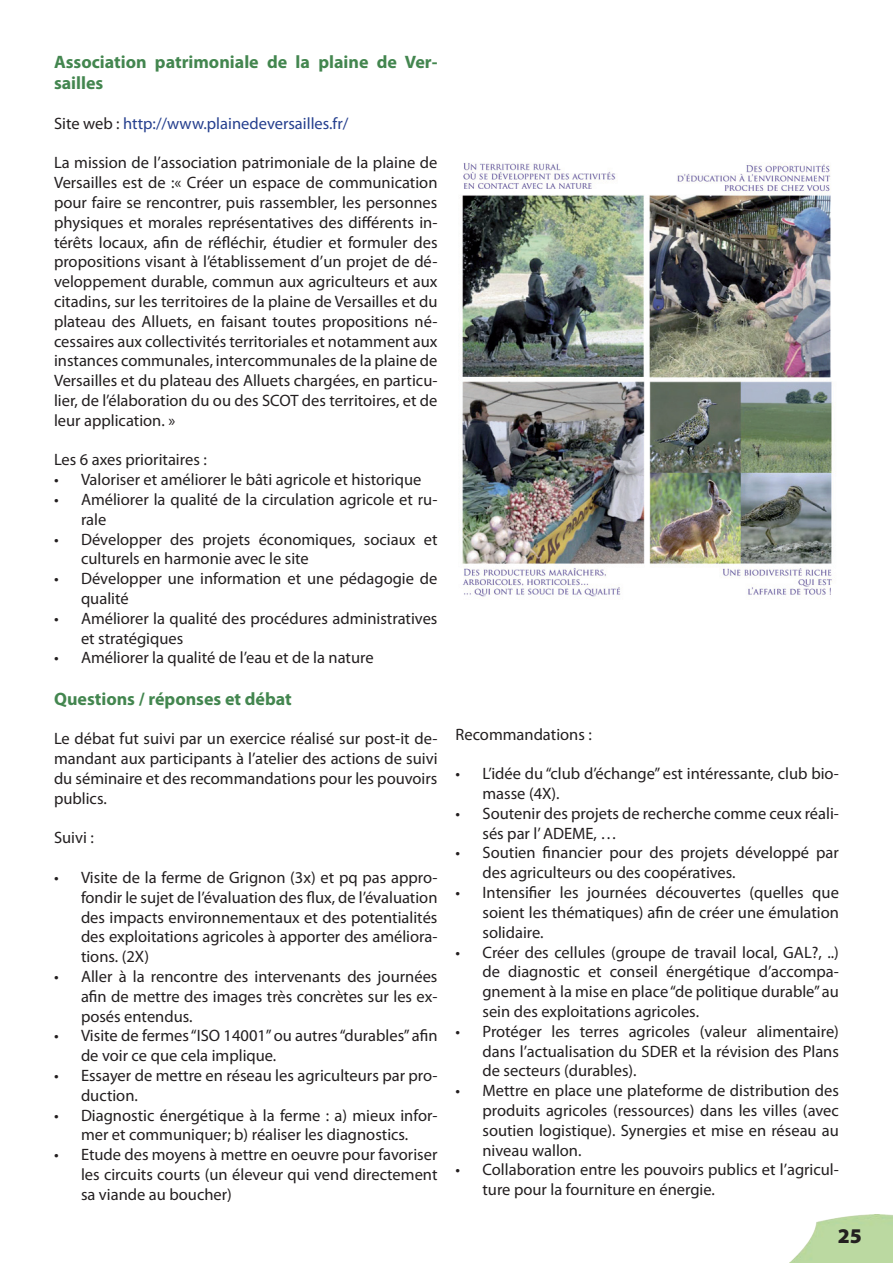
<style>
.page{position:relative;width:893px;height:1263px;background:#fff}
.page>*{position:absolute;margin:0;border:0;box-sizing:border-box;transform-origin:0 0}
.t1{font:900 21px "Myriad Pro";color:#231f20}
.t2{font:700 18px/21.6px "Myriad Pro";color:#43864f}
.t3{font:16.5px/19.8px "Myriad Pro";color:#231f20}
.t4{font:16.5px "Myriad Pro";color:#253f8e}
.s1{color:#231f20}
</style>
<div class="page">
<img style="left:790px;top:1214px;width:103px;height:49px">
<img style="left:462px;top:163px;width:371px;height:434px">
<p class="t2" style="left:54px;top:50px;width:385px">Association patrimoniale de la plaine de Ver&shy;sailles</p>
<p class="t4" style="left:54px;top:113px;width:296px"><span class="s1">Site web :</span> http://www.plainedeversailles.fr/</p>
<p class="t3" style="left:54px;top:153px;width:385px;text-align:justify">La mission de l’association patrimoniale de la plaine de Versailles est de :« Créer un espace de communication pour faire se rencontrer, puis rassembler, les personnes physiques et morales représentatives des différents in&shy;térêts locaux, afin de réfléchir, étudier et formuler des propositions visant à l’établissement d’un projet de dé&shy;veloppement durable, commun aux agriculteurs et aux citadins, sur les territoires de la plaine de Versailles et du plateau des Alluets, en faisant toutes propositions né&shy;cessaires aux collectivités territoriales et notamment aux instances communales, intercommunales de la plaine de Versailles et du plateau des Alluets chargées, en particu&shy;lier, de l’élaboration du ou des SCOT des territoires, et de leur application. »</p>
<p class="t3" style="left:54px;top:450px;width:154px">Les 6 axes prioritaires :</p>
<p class="t3" style="left:54px;top:469px;width:369px">• Valoriser et améliorer le bâti agricole et historique</p>
<p class="t3" style="left:81px;top:489px;width:358px;text-indent:-27px">• Améliorer la qualité de la circulation agricole et ru&shy;rale</p>
<p class="t3" style="left:81px;top:529px;width:358px;text-indent:-27px">• Développer des projets économiques, sociaux et culturels en harmonie avec le site</p>
<p class="t3" style="left:81px;top:568px;width:358px;text-indent:-27px">• Développer une information et une pédagogie de qualité</p>
<p class="t3" style="left:81px;top:608px;width:358px;text-indent:-27px">• Améliorer la qualité des procédures administratives et stratégiques</p>
<p class="t3" style="left:54px;top:648px;width:321px">• Améliorer la qualité de l’eau et de la nature</p>
<p class="t2" style="left:54px;top:687px;width:239px">Questions / réponses et débat</p>
<p class="t3" style="left:54px;top:729px;width:385px;text-align:justify">Le débat fut suivi par un exercice réalisé sur post-it de&shy;mandant aux participants à l’atelier des actions de suivi du séminaire et des recommandations pour les pouvoirs publics.</p>
<p class="t3" style="left:54px;top:828px;width:41px">Suivi :</p>
<p class="t3" style="left:81px;top:867px;width:358px;text-align:justify;text-indent:-27px">• Visite de la ferme de Grignon (3x) et pq pas appro&shy;fondir le sujet de l’évaluation des flux, de l’évaluation des impacts environnementaux et des potentialités des exploitations agricoles à apporter des améliora&shy;tions. (2X)</p>
<p class="t3" style="left:81px;top:966px;width:358px;text-align:justify;text-indent:-27px">• Aller à la rencontre des intervenants des journées afin de mettre des images très concrètes sur les ex&shy;posés entendus.</p>
<p class="t3" style="left:81px;top:1026px;width:358px;text-indent:-27px">• Visite de fermes “ISO 14001” ou autres “durables” afin de voir ce que cela implique.</p>
<p class="t3" style="left:81px;top:1065px;width:358px;text-indent:-27px">• Essayer de mettre en réseau les agriculteurs par pro&shy;duction.</p>
<p class="t3" style="left:54px;top:1105px;width:385px;text-align:center">• Diagnostic énergétique à la ferme : a) mieux infor&shy;mer et communiquer; b) réaliser les diagnostics.</p>
<p class="t3" style="left:81px;top:1144px;width:358px;text-align:justify;text-indent:-27px">• Etude des moyens à mettre en oeuvre pour favoriser les circuits courts (un éleveur qui vend directement sa viande au boucher)</p>
<p class="t3" style="left:455px;top:724px;width:138px">Recommandations :</p>
<p class="t3" style="left:482px;top:763px;width:358px;text-indent:-27px">• L’idée du “club d’échange” est intéressante, club bio&shy;masse (4X).</p>
<p class="t3" style="left:482px;top:803px;width:358px;text-indent:-27px">• Soutenir des projets de recherche comme ceux réali&shy;sés par l’ ADEME, …</p>
<p class="t3" style="left:482px;top:843px;width:358px;text-indent:-27px">• Soutien financier pour des projets développé par des agriculteurs ou des coopératives.</p>
<p class="t3" style="left:482px;top:882px;width:358px;text-align:justify;text-indent:-27px">• Intensifier les journées découvertes (quelles que soient les thématiques) afin de créer une émulation solidaire.</p>
<p class="t3" style="left:482px;top:942px;width:358px;text-align:justify;text-indent:-27px">• Créer des cellules (groupe de travail local, GAL?, ..) de diagnostic et conseil énergétique d’accompa&shy;gnement à la mise en place “de politique durable” au sein des exploitations agricoles.</p>
<p class="t3" style="left:482px;top:1021px;width:358px;text-align:justify;text-indent:-27px">• Protéger les terres agricoles (valeur alimentaire) dans l’actualisation du SDER et la révision des Plans de secteurs (durables).</p>
<p class="t3" style="left:482px;top:1080px;width:358px;text-align:justify;text-indent:-27px">• Mettre en place une plateforme de distribution des produits agricoles (ressources) dans les villes (avec soutien logistique). Synergies et mise en réseau au niveau wallon.</p>
<p class="t3" style="left:482px;top:1159px;width:358px;text-indent:-27px">• Collaboration entre les pouvoirs publics et l’agricul&shy;ture pour la fourniture en énergie.</p>
<p class="t1" style="left:838px;top:1224px;width:26px">25</p>
</div>
